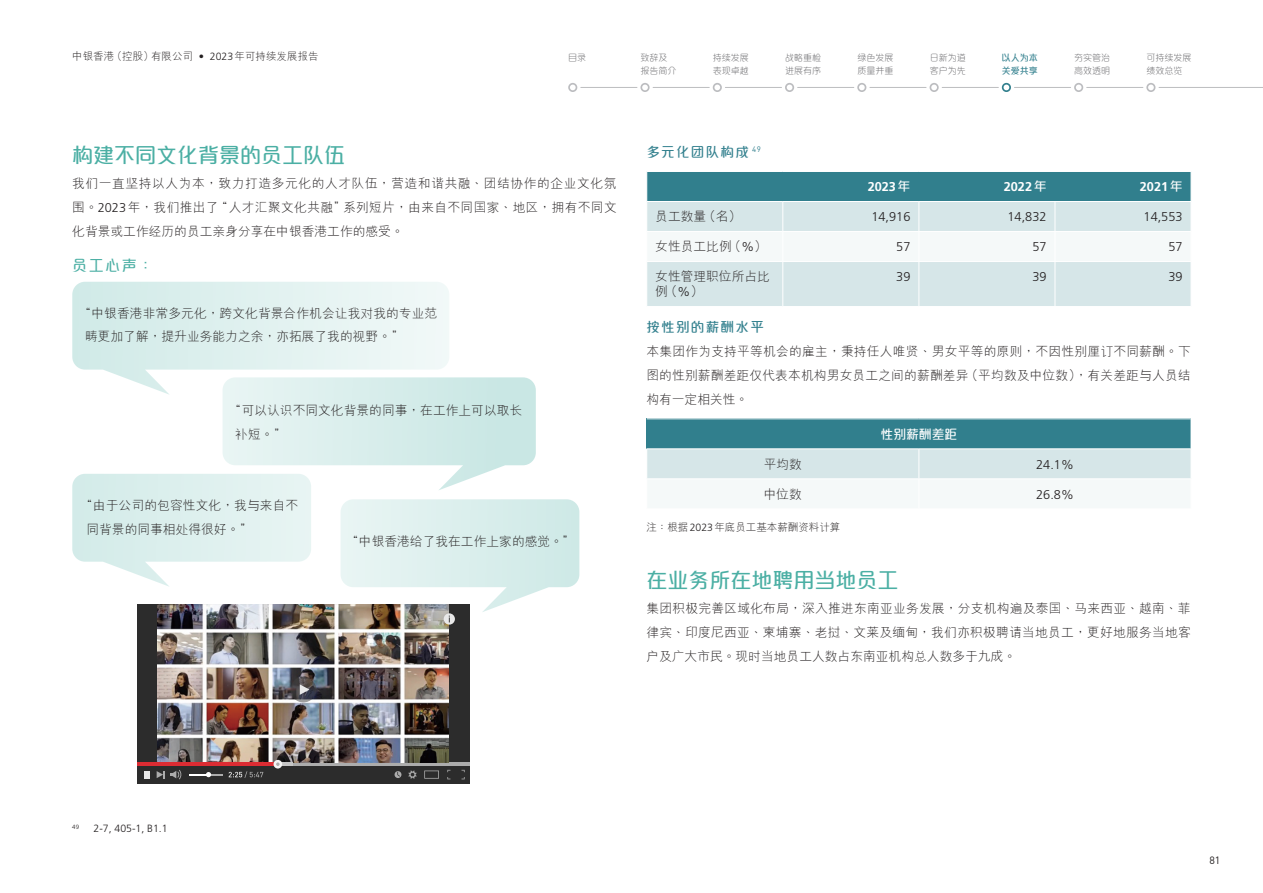
<style>
.page{position:relative;width:1263px;height:893px;background:#fff}
.page>*{position:absolute;margin:0;border:0;box-sizing:border-box;transform-origin:0 0}
.t1{font:500 21px "M Elle HKS";color:#4bafa4}
.t2{font:500 15px "M Elle HKS";color:#4bafa4}
.t3{font:500 13.5px "M Elle HKS";letter-spacing:.1em;color:#317f8d}
.t4{font:300 12.75px/24px "M Hei HKS";color:#231f20}
.t5{font:300 12.75px "Frutiger LT Std";color:#231f20}
.t6{font:700 12.75px "Frutiger LT Std";color:#fff}
.t7{font:500 12.75px "M Elle HKS";color:#fff}
.t8{font:300 10.5px "M Hei HKS";color:#231f20}
.t9{font:300 10.5px "Frutiger LT Std";color:#231f20}
.t10{font:10.5px "DINOT";color:#231f20}
.t11{font:300 9px/12.3px "M Elle HKS";color:#636366}
.t12{font:500 9px/12.3px "M Elle HKS";color:#317f8d}
.t13{font:300 6.15px "Frutiger LT Std";color:#231f20}
.s1{font-family:"Frutiger LT Std"}
.s2{font-family:"M Elle HKS";font-weight:500}
</style>
<div class="page">
<div style="left:647px;top:262px;width:544px;height:44px;background:#d6e6e8"></div>
<svg style="left:646px;top:171px;width:545px;height:60px;background:#88b5bd"></svg>
<hr style="left:782px;top:262px;width:1px;height:44px;background:#fff">
<hr style="left:918px;top:262px;width:1px;height:44px;background:#fff">
<hr style="left:1054px;top:262px;width:1px;height:44px;background:#fff">
<svg style="left:646px;top:419px;width:545px;height:60px;background:#87b5bc"></svg>
<div style="left:137px;top:604px;width:333px;height:180px;background:#2c2c2c"></div>
<hr style="left:137px;top:763px;width:333px;height:3px;background:#acacac">
<img style="left:158px;top:622px;width:291px;height:140px">
<hr style="left:137px;top:763px;width:139px;height:3px;background:#dc2c33">
<hr style="left:276px;top:763px;width:17px;height:3px;background:#c5c5c5">
<div style="left:273px;top:760px;width:9px;height:8px;background:#f4f4f4;border-radius:50%"></div>
<svg style="left:276px;top:762px;width:4px;height:4px"></svg>
<svg style="left:395px;top:771px;width:6px;height:7px"></svg>
<svg style="left:408px;top:770px;width:9px;height:9px"></svg>
<svg style="left:424px;top:770px;width:15px;height:9px"></svg>
<svg style="left:461px;top:770px;width:4px;height:9px"></svg>
<svg style="left:170px;top:770px;width:12px;height:9px"></svg>
<svg style="left:229px;top:771px;width:34px;height:7px"></svg>
<svg style="left:290px;top:677px;width:26px;height:25px"></svg>
<svg style="left:300px;top:684px;width:9px;height:11px"></svg>
<hr style="left:189px;top:774px;width:34px;height:1px;background:#acacac">
<svg style="left:189px;top:772px;width:22px;height:5px"></svg>
<svg style="left:444px;top:613px;width:11px;height:12px"></svg>
<svg style="left:144px;top:771px;width:6px;height:7px"></svg>
<svg style="left:157px;top:771px;width:7px;height:7px"></svg>
<svg style="left:72px;top:282px;width:507px;height:340px"></svg>
<hr style="left:581px;top:87px;width:56px;height:1px;background:#bcbdc0">
<hr style="left:725px;top:87px;width:56px;height:1px;background:#bcbdc0">
<hr style="left:1014px;top:87px;width:57px;height:1px;background:#bcbdc0">
<hr style="left:653px;top:87px;width:56px;height:1px;background:#bcbdc0">
<hr style="left:942px;top:87px;width:56px;height:1px;background:#bcbdc0">
<hr style="left:798px;top:87px;width:56px;height:1px;background:#bcbdc0">
<hr style="left:1087px;top:87px;width:56px;height:1px;background:#bcbdc0">
<hr style="left:870px;top:87px;width:56px;height:1px;background:#bcbdc0">
<hr style="left:1159px;top:87px;width:104px;height:1px;background:#bcbdc0">
<svg style="left:1146px;top:83px;width:9px;height:9px"></svg>
<svg style="left:1002px;top:83px;width:9px;height:9px"></svg>
<svg style="left:857px;top:83px;width:9px;height:9px"></svg>
<svg style="left:713px;top:83px;width:9px;height:9px"></svg>
<svg style="left:1074px;top:83px;width:9px;height:9px"></svg>
<svg style="left:929px;top:83px;width:10px;height:9px"></svg>
<svg style="left:785px;top:83px;width:9px;height:9px"></svg>
<svg style="left:640px;top:83px;width:10px;height:9px"></svg>
<svg style="left:568px;top:83px;width:9px;height:9px"></svg>
<p class="t8" style="left:72px;top:49px;width:248px">中銀香港（控股）有限公司 <span class="s1">• 2023</span>年可持續發展報告</p>
<p class="t11" style="left:568px;top:52px;width:19px">目錄</p>
<p class="t11" style="left:640px;top:52px;width:37px">致辭及報告簡介</p>
<p class="t11" style="left:713px;top:52px;width:37px">持續發展表現卓越</p>
<p class="t11" style="left:785px;top:52px;width:37px">戰略重檢進展有序</p>
<p class="t11" style="left:857px;top:52px;width:37px">綠色發展質量並重</p>
<p class="t11" style="left:930px;top:52px;width:37px">日新為道客戶為先</p>
<p class="t12" style="left:1002px;top:51px;width:37px">以人為本關愛共享</p>
<p class="t11" style="left:1074px;top:52px;width:37px">夯實管治高效透明</p>
<p class="t11" style="left:1146px;top:52px;width:46px">可持續發展績效總覽</p>
<h1 class="t1" style="left:72px;top:141px;width:274px">構建不同文化背景的員工隊伍</h1>
<p class="t4" style="left:72px;top:171px;width:546px;text-align:justify">我們一直堅持以人為本，致力打造多元化的人才隊伍，營造和諧共融、團結協作的企業文化氛圍。<span class="s1">2023</span>年，我們推出了“人才匯聚文化共融”系列短片，由來自不同國家、地區，擁有不同文化背景或工作經歷的員工親身分享在中銀香港工作的感受。</p>
<p class="t2" style="left:72px;top:255px;width:82px">員工心聲：</p>
<p class="t4" style="left:85px;top:300px;width:354px;text-indent:-6px">“中銀香港非常多元化，跨文化背景合作機會讓我對我的專業範疇更加了解，提升業務能力之余，亦拓展了我的視野。”</p>
<p class="t4" style="left:235px;top:398px;width:289px;text-indent:-6px">“可以認識不同文化背景的同事，在工作上可以取長補短。”</p>
<p class="t4" style="left:86px;top:493px;width:213px;text-indent:-6px">“由於公司的包容性文化，我與來自不同背景的同事相處得很好。”</p>
<p class="t4" style="left:346px;top:529px;width:230px">“中銀香港給了我在工作上家的感覺。”</p>
<p class="t3" style="left:646px;top:142px;width:116px">多元化團隊構成 <sup>49</sup></p>
<p class="t6" style="left:868px;top:179px;width:44px">2023<span class="s2">年</span></p>
<p class="t6" style="left:1004px;top:179px;width:44px">2022<span class="s2">年</span></p>
<p class="t6" style="left:1140px;top:179px;width:44px">2021<span class="s2">年</span></p>
<p class="t4" style="left:655px;top:204px;width:88px">員工數量（名）</p>
<p class="t5" style="left:871px;top:210px;width:40px">14,916</p>
<p class="t5" style="left:1007px;top:210px;width:40px">14,832</p>
<p class="t5" style="left:1143px;top:210px;width:40px">14,553</p>
<p class="t4" style="left:655px;top:234px;width:113px">女性員工比例（<span class="s1">%</span>）</p>
<p class="t5" style="left:896px;top:240px;width:16px">57</p>
<p class="t5" style="left:1032px;top:240px;width:16px">57</p>
<p class="t5" style="left:1168px;top:240px;width:16px">57</p>
<p class="t4" style="left:655px;top:269px;width:116px;line-height:15px">女性管理職位所佔比例（<span class="s1">%</span>）</p>
<p class="t5" style="left:896px;top:270px;width:16px">39</p>
<p class="t5" style="left:1032px;top:270px;width:16px">39</p>
<p class="t5" style="left:1168px;top:270px;width:16px">39</p>
<p class="t3" style="left:646px;top:317px;width:119px">按性別的薪酬水平</p>
<p class="t4" style="left:646px;top:339px;width:546px;text-align:justify">本集團作為支持平等機會的僱主，秉持任人唯賢、男女平等的原則，不因性別釐訂不同薪酬。下圖的性別薪酬差距僅代表本機構男女員工之間的薪酬差異（平均數及中位數），有關差距與人員結構有一定相關性。</p>
<p class="t7" style="left:881px;top:425px;width:78px">性別薪酬差距</p>
<p class="t4" style="left:764px;top:452px;width:40px">平均數</p>
<p class="t5" style="left:1036px;top:457px;width:39px">24.1%</p>
<p class="t4" style="left:764px;top:482px;width:40px">中位數</p>
<p class="t5" style="left:1036px;top:487px;width:39px">26.8%</p>
<p class="t8" style="left:646px;top:520px;width:195px">註：根據<span class="s1">2023</span>年底員工基本薪酬資料計算</p>
<h1 class="t1" style="left:646px;top:566px;width:253px">在業務所在地聘用當地員工</h1>
<p class="t4" style="left:646px;top:596px;width:546px;text-align:justify">集團積極完善區域化佈局，深入推進東南亞業務發展，分支機構遍及泰國、馬來西亞、越南、菲律賓、印度尼西亞、柬埔寨、老撾、文萊及緬甸，我們亦積極聘請當地員工，更好地服務當地客戶及廣大市民。現時當地員工人數佔東南亞機構總人數多於九成。</p>
<p class="t13" style="left:72px;top:823px;width:8px">49</p>
<p class="t9" style="left:94px;top:822px;width:76px">2-7, 405-1, B1.1</p>
<p class="t10" style="left:1209px;top:852px;width:12px">81</p>
</div>
